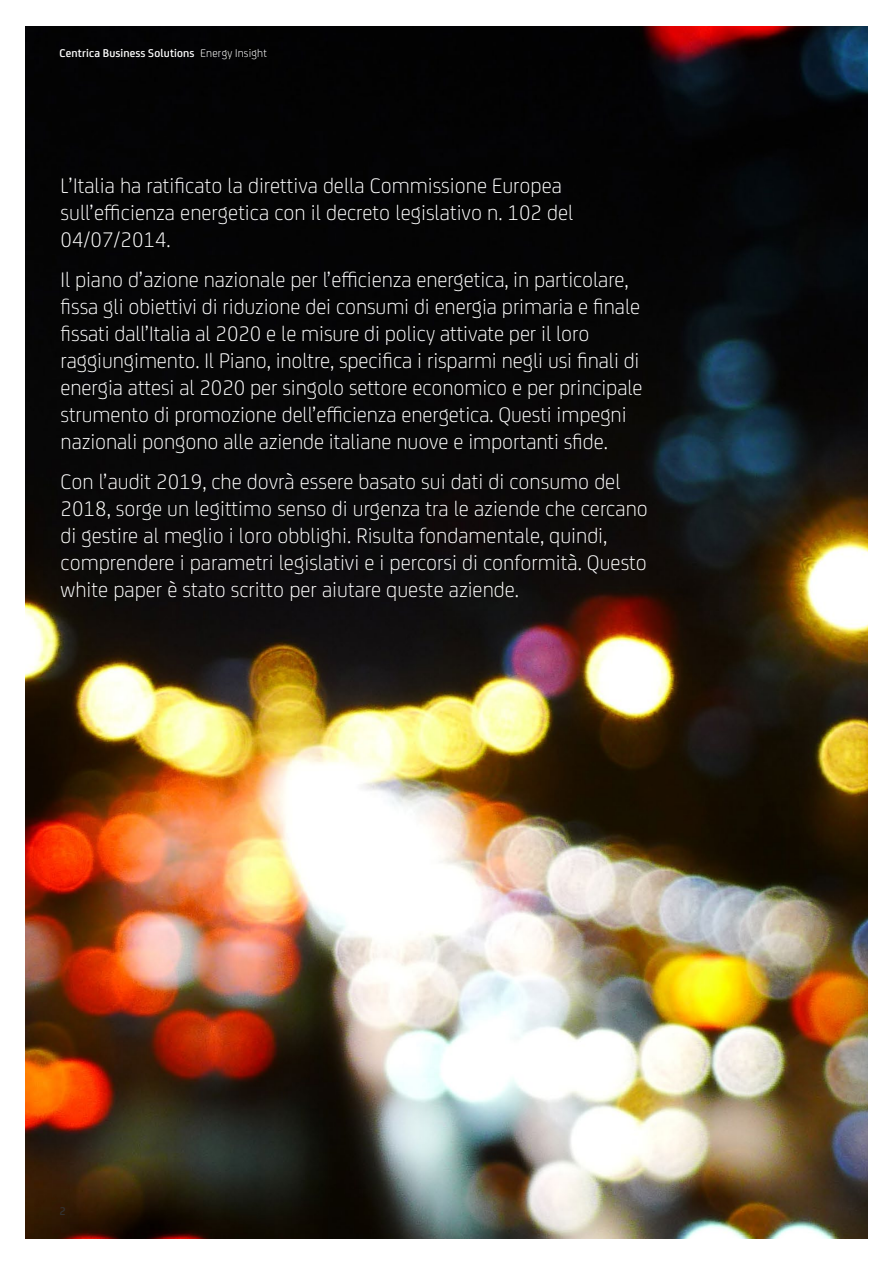
<style>
.page{position:relative;width:893px;height:1263px;background:#fff}
.page>*{position:absolute;margin:0;border:0;box-sizing:border-box;transform-origin:0 0}
.t1{font:300 22.5px/27px "FS Joey Pro";letter-spacing:-.005em;color:#fff}
.Bullets_Text{font:500 12px "FS Joey Pro";letter-spacing:.01em;color:#fff}
.t2{font:500 12px "FS Joey Pro";color:#333}
.s1{font-weight:300}
</style>
<div class="page">
<img style="left:26px;top:26px;width:841px;height:1212px">
<p class="Bullets_Text" style="left:60px;top:44px;width:209px">Centrica Business Solutions <span class="s1">Energy Insight</span></p>
<p class="t1" style="left:61px;top:171px;width:514px">L’Italia ha ratificato la direttiva della Commissione Europea sull’efficienza energetica con il decreto legislativo n. 102 del<br>04/07/2014.</p>
<p class="t1" style="left:61px;top:264px;width:584px">Il piano d’azione nazionale per l’efficienza energetica, in particolare, fissa gli obiettivi di riduzione dei consumi di energia primaria e finale fissati dall’Italia al 2020 e le misure di policy attivate per il loro raggiungimento. Il Piano, inoltre, specifica i risparmi negli usi finali di energia attesi al 2020 per singolo settore economico e per principale strumento di promozione dell’efficienza energetica. Questi impegni nazionali pongono alle aziende italiane nuove e importanti sfide.</p>
<p class="t1" style="left:61px;top:466px;width:589px">Con l’audit 2019, che dovrà essere basato sui dati di consumo del 2018, sorge un legittimo senso di urgenza tra le aziende che cercano di gestire al meglio i loro obblighi. Risulta fondamentale, quindi, comprendere i parametri legislativi e i percorsi di conformità. Questo white paper è stato scritto per aiutare queste aziende.</p>
<p class="t2" style="left:60px;top:1202px;width:8px">2</p>
</div>
